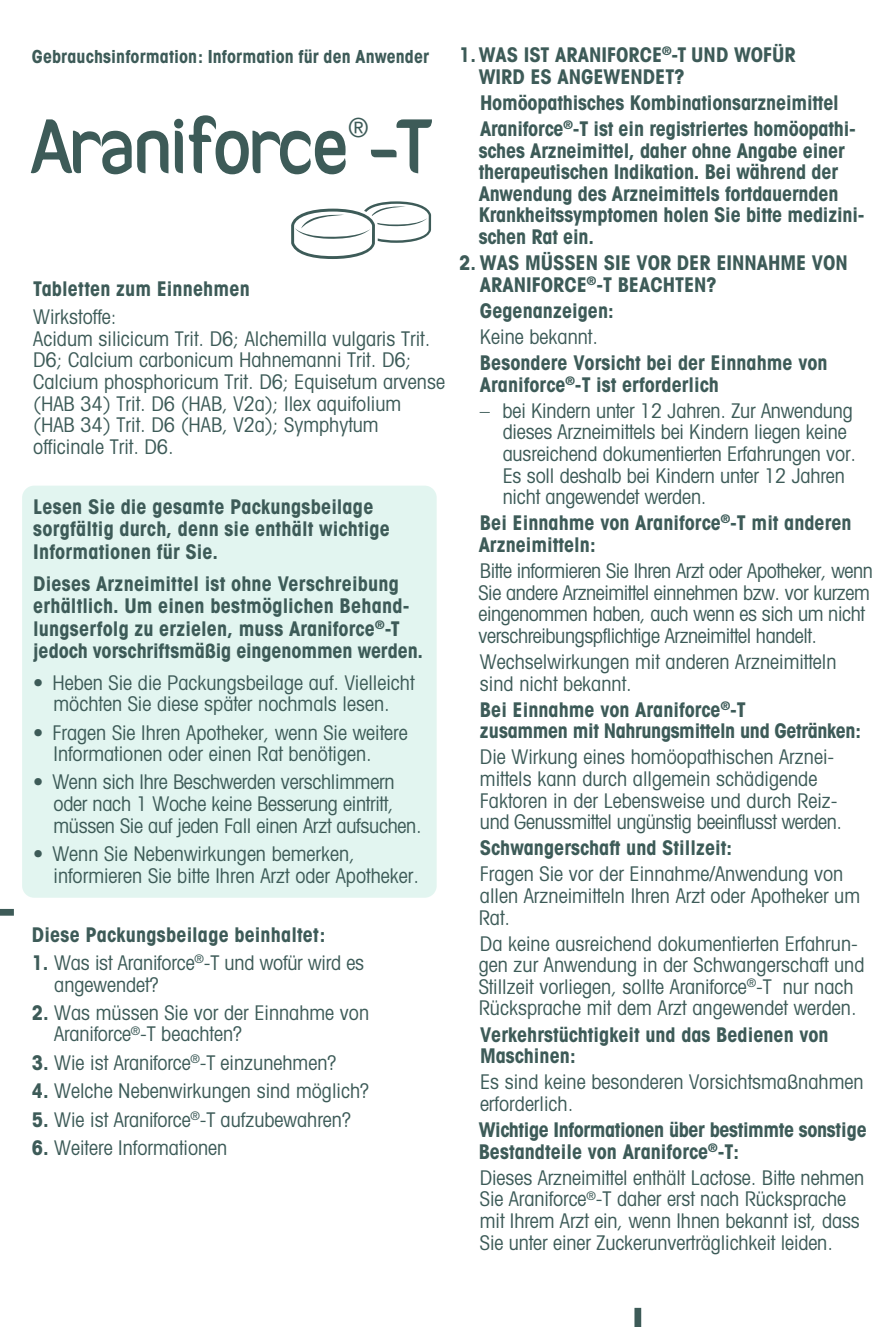
<style>
.page{position:relative;width:893px;height:1327px;background:#fff}
.page>*{position:absolute;margin:0;border:0;box-sizing:border-box;transform-origin:0 0}
.t1{font:79.65px "Giger";color:#3d5b58;scale:.94 1}
.t2{font:26.55px "Helvetica Neue";color:#3d5b58;scale:.94 1}
.t3{font:condensed 20.25px/21.6px "Avant Garde";color:#3d5b58}
.t4{font:700 condensed 20.25px/21.6px "Avant Garde";color:#3d5b58}
.t5{font:condensed 20.25px/21.6px "Avant Garde";letter-spacing:-.02em;color:#3d5b58}
.t6{font:700 condensed 20.25px/21.6px "Avant Garde";letter-spacing:-.02em;color:#3d5b58}
.t7{font:700 condensed 18px "Avant Garde";letter-spacing:.005em;color:#3d5b58}
.s1{font-weight:700}
</style>
<div class="page">
<div style="left:22px;top:485px;width:415px;height:412px;background:#e2f5f0;border-radius:12px"></div>
<div style="left:0;top:909px;width:14px;height:6px;background:#3d5b58"></div>
<div style="left:634px;top:1307px;width:7px;height:20px;background:#3d5b58"></div>
<svg style="left:30px;top:115px;width:316px;height:60px"></svg>
<svg style="left:370px;top:119px;width:62px;height:55px"></svg>
<svg style="left:291px;top:201px;width:140px;height:58px"></svg>
<p class="t7" style="left:32px;top:45px;width:399px">Gebrauchsinformation: Information für den Anwender</p>
<h1 class="t1" style="left:33px;top:94px;width:423px">Araniforce -T</h1>
<h2 class="t2" style="left:348px;top:112px;width:23px">®</h2>
<p class="t4" style="left:33px;top:277px;width:218px">Tabletten zum Einnehmen</p>
<p class="t3" style="left:33px;top:306px;width:413px">Wirkstoffe:<br>Acidum silicicum Trit. D6; Alchemilla vulgaris Trit.<br>D6; Calcium carbonicum Hahnemanni Trit. D6; Calcium phosphoricum Trit. D6; Equisetum arvense (HAB 34) Trit. D6 (HAB, V2a); Ilex aquifolium (HAB 34) Trit. D6 (HAB, V2a); Symphytum officinale Trit. D6.</p>
<p class="t4" style="left:33px;top:495px;width:358px;line-height:22.5px">Lesen Sie die gesamte Packungsbeilage sorgfältig durch, denn sie enthält wichtige<br>Informationen für Sie.</p>
<p class="t4" style="left:33px;top:571px;width:391px;line-height:22.5px">Dieses Arzneimittel ist ohne Verschreibung erhältlich. Um einen bestmöglichen Behand&shy;lungserfolg zu erzielen, muss Araniforce<sup>®</sup>-T jedoch vorschriftsmäßig eingenommen werden.</p>
<p class="t3" style="left:33px;top:671px;width:383px;text-align:center">• Heben Sie die Packungsbeilage auf. Vielleicht möchten Sie diese später nochmals lesen.</p>
<p class="t3" style="left:54px;top:721px;width:356px;text-indent:-20px">• Fragen Sie Ihren Apotheker, wenn Sie weitere<br>Informationen oder einen Rat benötigen.</p>
<p class="t3" style="left:54px;top:771px;width:370px;text-indent:-20px">• Wenn sich Ihre Beschwerden verschlimmern oder nach 1 Woche keine Besserung eintritt, müssen Sie auf jeden Fall einen Arzt aufsuchen.</p>
<p class="t3" style="left:54px;top:842px;width:367px;text-indent:-20px">• Wenn Sie Nebenwirkungen bemerken, informieren Sie bitte Ihren Arzt oder Apotheker.</p>
<p class="t4" style="left:32px;top:923px;width:295px">Diese Packungsbeilage beinhaltet:</p>
<p class="t3" style="left:54px;top:951px;width:312px;text-indent:-22px"><span class="s1">1.</span> Was ist Araniforce<sup>®</sup>-T und wofür wird es angewendet?</p>
<p class="t3" style="left:54px;top:1001px;width:316px;text-indent:-22px"><span class="s1">2.</span> Was müssen Sie vor der Einnahme von<br>Araniforce<sup>®</sup>-T beachten?</p>
<p class="t3" style="left:32px;top:1051px;width:306px"><span class="s1">3.</span> Wie ist Araniforce<sup>®</sup>-T einzunehmen?</p>
<p class="t3" style="left:32px;top:1079px;width:339px"><span class="s1">4.</span> Welche Nebenwirkungen sind möglich?</p>
<p class="t3" style="left:32px;top:1108px;width:321px"><span class="s1">5.</span> Wie ist Araniforce<sup>®</sup>-T aufzubewahren?</p>
<p class="t3" style="left:32px;top:1136px;width:197px"><span class="s1">6.</span> Weitere Informationen</p>
<p class="t4" style="left:479px;top:44px;width:319px;text-indent:-19px">1. WAS IST ARANIFORCE<sup>®</sup>-T UND WOFÜR<br>WIRD ES ANGEWENDET?</p>
<p class="t4" style="left:480px;top:89px;width:377px;line-height:26.1px">Homöopathisches Kombinationsarzneimittel<br>Araniforce<sup>®</sup>-T ist ein registriertes homöopathi-</p>
<p class="t4" style="left:479px;top:139px;width:388px">sches Arzneimittel, daher ohne Angabe einer therapeutischen Indikation. Bei während der Anwendung des Arzneimittels fortdauernden Krankheitssymptomen holen Sie bitte medizini&shy;schen Rat ein.</p>
<p class="t4" style="left:480px;top:251px;width:369px;text-indent:-21px">2. WAS MÜSSEN SIE VOR DER EINNAHME VON<br>ARANIFORCE<sup>®</sup>-T BEACHTEN?</p>
<p class="t4" style="left:480px;top:299px;width:135px">Gegenanzeigen:</p>
<p class="t3" style="left:480px;top:325px;width:120px">Keine bekannt.</p>
<p class="t4" style="left:480px;top:351px;width:349px">Besondere Vorsicht bei der Einnahme von<br>Araniforce<sup>®</sup>-T ist erforderlich</p>
<p class="t3" style="left:503px;top:399px;width:355px;text-indent:-23px">– bei Kindern unter 12 Jahren. Zur Anwendung dieses Arzneimittels bei Kindern liegen keine ausreichend dokumentierten Erfahrungen vor.<br>Es soll deshalb bei Kindern unter 12 Jahren nicht angewendet werden.</p>
<p class="t4" style="left:479px;top:512px;width:375px">Bei Einnahme von Araniforce<sup>®</sup>-T mit anderen<br>Arzneimitteln:</p>
<p class="t5" style="left:479px;top:559px;width:396px">Bitte informieren Sie Ihren Arzt oder Apotheker, wenn Sie andere Arzneimittel einnehmen bzw. vor kurzem eingenommen haben, auch wenn es sich um nicht verschreibungspflichtige Arzneimittel handelt.</p>
<p class="t3" style="left:480px;top:650px;width:358px">Wechselwirkungen mit anderen Arzneimitteln sind nicht bekannt.</p>
<p class="t6" style="left:480px;top:698px;width:382px">Bei Einnahme von Araniforce<sup>®</sup>-T<br>zusammen mit Nahrungsmitteln und Getränken:</p>
<p class="t3" style="left:480px;top:746px;width:364px">Die Wirkung eines homöopathischen Arznei&shy;mittels kann durch allgemein schädigende Faktoren in der Lebensweise und durch Reiz&shy;und Genussmittel ungünstig beeinflusst werden.</p>
<p class="t4" style="left:480px;top:836px;width:254px">Schwangerschaft und Stillzeit:</p>
<p class="t3" style="left:479px;top:863px;width:383px">Fragen Sie vor der Einnahme/Anwendung von allen Arzneimitteln Ihren Arzt oder Apotheker um<br>Rat.</p>
<p class="t3" style="left:479px;top:932px;width:387px">Da keine ausreichend dokumentierten Erfahrun&shy;gen zur Anwendung in der Schwangerschaft und Stillzeit vorliegen, sollte Araniforce<sup>®</sup>-T nur nach Rücksprache mit dem Arzt angewendet werden.</p>
<p class="t4" style="left:480px;top:1023px;width:350px">Verkehrstüchtigkeit und das Bedienen von<br>Maschinen:</p>
<p class="t3" style="left:480px;top:1070px;width:385px">Es sind keine besonderen Vorsichtsmaßnahmen erforderlich.</p>
<p class="t6" style="left:479px;top:1118px;width:390px">Wichtige Informationen über bestimmte sonstige<br>Bestandteile von Araniforce<sup>®</sup>-T:</p>
<p class="t3" style="left:480px;top:1166px;width:386px">Dieses Arzneimittel enthält Lactose. Bitte nehmen Sie Araniforce<sup>®</sup>-T daher erst nach Rücksprache mit Ihrem Arzt ein, wenn Ihnen bekannt ist, dass Sie unter einer Zuckerunverträglichkeit leiden.</p>
</div>
